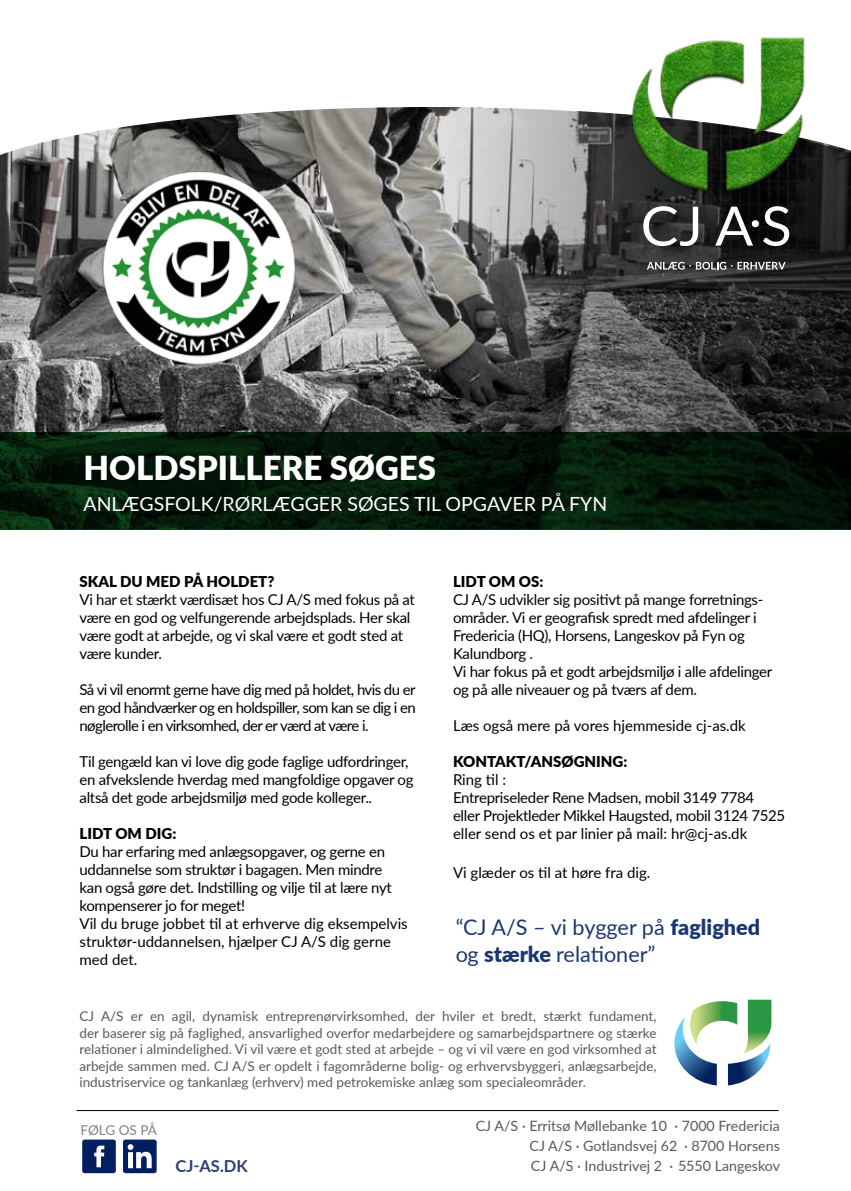
<style>
.page{position:relative;width:851px;height:1191px;background:#fff}
.page>*{position:absolute;margin:0;border:0;box-sizing:border-box;transform-origin:0 0}
.t1{font:900 33px "Lato";color:#fff}
.t2{font:21.6px/27px "Lato";color:#02205f}
.t3{font:19.5px "Lato";color:#fff}
.t4{font:700 16.5px "Lato";color:#2f3d75}
.t5{font:15px/18px "Lato";letter-spacing:-.02em;color:#000}
.t6{font:15px "Lato";color:#000}
.t7{font:900 15px "Lato";color:#000}
.t8{font:14.25px/19.6px "Lato";color:#58595b;text-align:justify}
.t9{font:13.5px/16.5px "Lato";color:#58595b;text-align:justify}
.t10{font:13.5px "Lato";letter-spacing:-.005em;color:#808285}
.s1{font-weight:900}
</style>
<div class="page">
<svg style="left:0;top:107px;width:850px;height:325px"></svg>
<svg style="left:0;top:432px;width:850px;height:97px;fill:#041608"></svg>
<img style="left:79px;top:166px;width:244px;height:223px">
<hr style="left:77px;top:1110px;width:701px;height:1px;background:#000">
<svg style="left:674px;top:999px;width:97px;height:86px"></svg>
<div style="left:82px;top:1139px;width:34px;height:34px;background:#001f60;border-radius:2px"></div>
<svg style="left:94px;top:1145px;width:10px;height:22px"></svg>
<div style="left:123px;top:1139px;width:34px;height:34px;background:#001f60;border-radius:2px"></div>
<svg style="left:128px;top:1144px;width:24px;height:24px"></svg>
<img style="left:612px;top:37px;width:197px;height:157px">
<svg style="left:646px;top:262px;width:139px;height:8px"></svg>
<svg style="left:643px;top:206px;width:55px;height:40px"></svg>
<svg style="left:715px;top:206px;width:74px;height:40px"></svg>
<h1 class="t1" style="left:83px;top:443px;width:354px">HOLDSPILLERE SØGES</h1>
<h3 class="t3" style="left:83px;top:490px;width:525px">ANLÆGSFOLK/RØRLÆGGER SØGES TIL OPGAVER PÅ FYN</h3>
<p class="t7" style="left:80px;top:570px;width:196px">SKAL DU MED PÅ HOLDET?</p>
<p class="t5" style="left:80px;top:589px;width:337px">Vi har et stærkt værdisæt hos CJ A/S med fokus på at være en god og velfungerende arbejdsplads. Her skal være godt at arbejde, og vi skal være et godt sted at være kunder.</p>
<p class="t5" style="left:80px;top:679px;width:338px;text-align:justify">Så vi vil enormt gerne have dig med på holdet, hvis du er en god håndværker og en holdspiller, som kan se dig i en nøglerolle i en virksomhed, der er værd at være i.</p>
<p class="t5" style="left:80px;top:751px;width:335px">Til gengæld kan vi love dig gode faglige udfordringer, en afvekslende hverdag med mangfoldige opgaver og altså det gode arbejdsmiljø med gode kolleger..</p>
<p class="t7" style="left:80px;top:822px;width:98px">LIDT OM DIG:</p>
<p class="t5" style="left:80px;top:841px;width:329px">Du har erfaring med anlægsopgaver, og gerne en uddannelse som struktør i bagagen. Men mindre kan også gøre det. Indstilling og vilje til at lære nyt kompenserer jo for meget!<br>Vil du bruge jobbet til at erhverve dig eksempelvis struktør-uddannelsen, hjælper CJ A/S dig gerne med det.</p>
<p class="t7" style="left:453px;top:570px;width:92px">LIDT OM OS:</p>
<p class="t5" style="left:453px;top:589px;width:321px">CJ A/S udvikler sig positivt på mange forretnings&shy;områder. Vi er geografisk spredt med afdelinger i Fredericia (HQ), Horsens, Langeskov på Fyn og Kalundborg .<br>Vi har fokus på et godt arbejdsmiljø i alle afdelinger og på alle niveauer og på tværs af dem.</p>
<p class="t6" style="left:453px;top:714px;width:294px">Læs også mere på vores hjemmeside cj-as.dk</p>
<p class="t7" style="left:453px;top:750px;width:176px">KONTAKT/ANSØGNING:</p>
<p class="t5" style="left:453px;top:769px;width:334px">Ring til :<br>Entrepriseleder Rene Madsen, mobil 3149 7784<br>eller Projektleder Mikkel Haugsted, mobil 3124 7525 eller send os et par linier på mail: hr@cj-as.dk</p>
<p class="t6" style="left:453px;top:861px;width:199px">Vi glæder os til at høre fra dig.</p>
<h2 class="t2" style="left:455px;top:913px;width:306px">“CJ A/S – vi bygger på <span class="s1">faglighed </span>og <span class="s1">stærke</span> relationer”</h2>
<p class="t9" style="left:79px;top:1007px;width:578px">CJ A/S er en agil, dynamisk entreprenørvirksomhed, der hviler et bredt, stærkt fundament, der baserer sig på faglighed, ansvarlighed overfor medarbejdere og samarbejdspartnere og stærke relationer i almindelighed. Vi vil være et godt sted at arbejde – og vi vil være en god virksomhed at arbejde sammen med. CJ A/S er opdelt i fagområderne bolig- og erhvervsbyggeri, anlægsarbejde, industriservice og tankanlæg (erhverv) med petrokemiske anlæg som specialeområder.</p>
<p class="t8" style="left:529px;top:1115px;width:252px;text-indent:-54px">CJ A/S · Erritsø Møllebanke 10 · 7000 Fredericia CJ A/S · Gotlandsvej 62 · 8700 Horsens CJ A/S · Industrivej 2 · 5550 Langeskov</p>
<p class="t10" style="left:80px;top:1120px;width:78px">FØLG OS PÅ</p>
<p class="t4" style="left:175px;top:1154px;width:74px">CJ-AS.DK</p>
</div>
